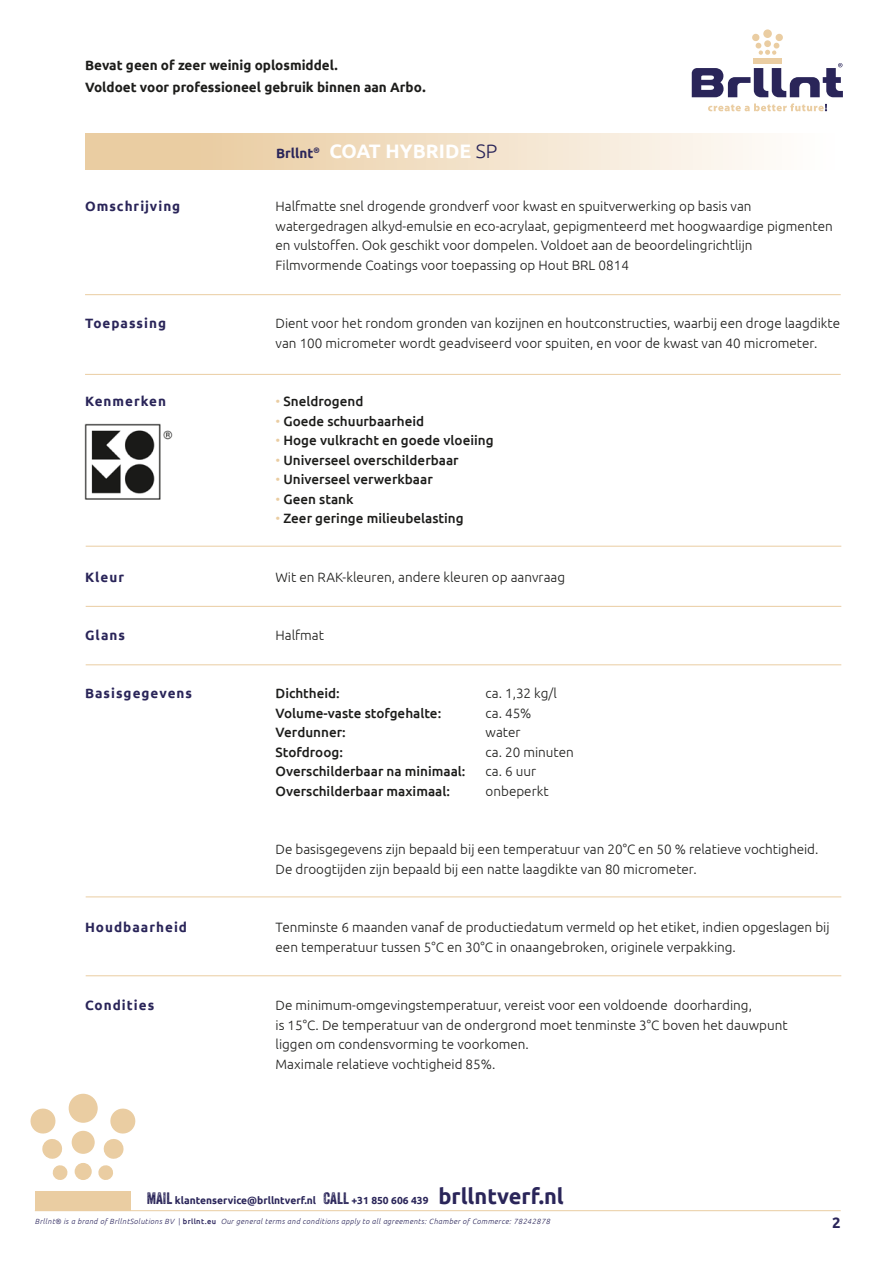
<style>
.page{position:relative;width:893px;height:1263px;background:#fff}
.page>*{position:absolute;margin:0;border:0;box-sizing:border-box;transform-origin:0 0}
.t1{font:700 19.5px "Ubuntu";color:#fff}
.t2{font:700 15px "Ubuntu";color:#2a2559}
.t3{font:300 13.5px/19.5px "Ubuntu";color:#1d1d1b}
.t4{font:500 13.5px "Ubuntu";color:#1d1d1b}
.t5{font:700 13.5px/21.6px "Ubuntu";color:#1d1d1b}
.t6{font:700 13.5px "Ubuntu";letter-spacing:.075em;color:#2a2559}
.t7{font:700 10.2px "Ubuntu";color:#2a2559}
.t8{font:italic 300 7.5px "Ubuntu";letter-spacing:.05em;color:#2a2559}
.s1{font-family:"Minion Pro";font-size:18px}
.s2{font-size:13.5px;color:#2a2559}
.s3{font-weight:300;color:#2a2559}
.s4{font-weight:300;color:#eacda2}
.s5{font-family:"Veneer Three";font-weight:400;font-size:16.05px}
.s6{font-size:21.75px}
.s7{color:#2b255d}
.s8{font-style:normal;color:#2b255d}
.s9{font-weight:500;font-style:normal;color:#2b255d}
</style>
<div class="page">
<hr style="left:35px;top:1210px;width:806px;height:1px;background:#eacda2">
<div style="left:85px;top:134px;width:756px;height:35px;background:linear-gradient(to right,#e7c696,#fffefe)"></div>
<div style="left:35px;top:1190px;width:96px;height:20px;background:#eacda2"></div>
<div style="left:75px;top:1163px;width:17px;height:17px;background:#eacda2;border-radius:50%"></div>
<div style="left:72px;top:1131px;width:23px;height:23px;background:#eacda2;border-radius:50%"></div>
<div style="left:69px;top:1094px;width:29px;height:29px;background:#eacda2;border-radius:50%"></div>
<svg style="left:97px;top:1107px;width:39px;height:73px"></svg>
<svg style="left:30px;top:1108px;width:38px;height:72px"></svg>
<svg style="left:708px;top:103px;width:119px;height:8px"></svg>
<div style="left:754px;top:58px;width:28px;height:6px;background:#eacda2"></div>
<div style="left:763px;top:29px;width:9px;height:9px;background:#eacda2;border-radius:50%"></div>
<svg style="left:752px;top:33px;width:31px;height:22px"></svg>
<svg style="left:692px;top:63px;width:151px;height:34px"></svg>
<hr style="left:85px;top:294px;width:756px;height:1px;background:#eacda2">
<hr style="left:85px;top:374px;width:756px;height:1px;background:#eacda2">
<hr style="left:86px;top:975px;width:755px;height:1px;background:#eacda2">
<hr style="left:86px;top:896px;width:755px;height:1px;background:#eacda2">
<hr style="left:86px;top:606px;width:755px;height:1px;background:#eacda2">
<hr style="left:86px;top:664px;width:755px;height:1px;background:#eacda2">
<hr style="left:86px;top:546px;width:755px;height:1px;background:#eacda2">
<img style="left:84px;top:423px;width:89px;height:77px">
<p class="t5" style="left:85px;top:55px;width:343px">Bevat geen of zeer weinig oplosmiddel.<br>Voldoet voor professioneel gebruik binnen aan Arbo<span class="s1">.</span></p>
<h1 class="t1" style="left:276px;top:139px;width:223px"><span class="s2">Brllnt</span><sup>®</sup> COAT HYBRIDE <span class="s3">SP</span></h1>
<p class="t6" style="left:85px;top:198px;width:97px">Omschrijving</p>
<p class="t3" style="left:276px;top:196px;width:559px">Halfmatte snel drogende grondverf voor kwast en spuitverwerking op basis van watergedragen alkyd-emulsie en eco-acrylaat, gepigmenteerd met hoogwaardige pigmenten en vulstoffen. Ook geschikt voor dompelen. Voldoet aan de beoordelingrichtlijn Filmvormende Coatings voor toepassing op Hout BRL 0814</p>
<p class="t6" style="left:85px;top:315px;width:83px">Toepassing</p>
<p class="t3" style="left:276px;top:313px;width:566px">Dient voor het rondom gronden van kozijnen en houtconstructies, waarbij een droge laagdikte van 100 micrometer wordt geadviseerd voor spuiten, en voor de kwast van 40 micrometer.</p>
<p class="t6" style="left:85px;top:393px;width:83px">Kenmerken</p>
<p class="t4" style="left:276px;top:393px;width:89px"><span class="s4">•</span> Sneldrogend</p>
<p class="t4" style="left:276px;top:412px;width:150px"><span class="s4">•</span> Goede schuurbaarheid</p>
<p class="t4" style="left:276px;top:432px;width:220px"><span class="s4">•</span> Hoge vulkracht en goede vloeiing</p>
<p class="t4" style="left:276px;top:451px;width:185px"><span class="s4">•</span> Universeel overschilderbaar</p>
<p class="t4" style="left:276px;top:471px;width:159px"><span class="s4">•</span> Universeel verwerkbaar</p>
<p class="t4" style="left:276px;top:490px;width:79px"><span class="s4">•</span> Geen stank</p>
<p class="t4" style="left:276px;top:510px;width:190px"><span class="s4">•</span> Zeer geringe milieubelasting</p>
<p class="t6" style="left:85px;top:568px;width:41px">Kleur</p>
<p class="t3" style="left:276px;top:567px;width:291px">Wit en RAK-kleuren, andere kleuren op aanvraag</p>
<p class="t6" style="left:85px;top:627px;width:41px">Glans</p>
<p class="t3" style="left:276px;top:625px;width:50px">Halfmat</p>
<p class="t6" style="left:85px;top:685px;width:109px">Basisgegevens</p>
<p class="t4" style="left:276px;top:685px;width:66px">Dichtheid:</p>
<p class="t3" style="left:486px;top:683px;width:73px">ca. 1,32 kg/l</p>
<p class="t4" style="left:276px;top:705px;width:167px">Volume-vaste stofgehalte:</p>
<p class="t3" style="left:486px;top:703px;width:47px">ca. 45%</p>
<p class="t4" style="left:276px;top:724px;width:72px">Verdunner:</p>
<p class="t3" style="left:486px;top:722px;width:37px">water</p>
<p class="t4" style="left:276px;top:744px;width:69px">Stofdroog:</p>
<p class="t3" style="left:486px;top:742px;width:90px">ca. 20 minuten</p>
<p class="t4" style="left:276px;top:763px;width:191px">Overschilderbaar na minimaal:</p>
<p class="t3" style="left:486px;top:761px;width:52px">ca. 6 uur</p>
<p class="t4" style="left:276px;top:783px;width:176px">Overschilderbaar maximaal:</p>
<p class="t3" style="left:486px;top:781px;width:65px">onbeperkt</p>
<p class="t3" style="left:276px;top:839px;width:544px">De basisgegevens zijn bepaald bij een temperatuur van 20°C en 50 % relatieve vochtigheid.<br>De droogtijden zijn bepaald bij een natte laagdikte van 80 micrometer.</p>
<p class="t6" style="left:85px;top:919px;width:104px">Houdbaarheid</p>
<p class="t3" style="left:276px;top:917px;width:556px">Tenminste 6 maanden vanaf de productiedatum vermeld op het etiket, indien opgeslagen bij een temperatuur tussen 5°C en 30°C in onaangebroken, originele verpakking.</p>
<p class="t6" style="left:85px;top:997px;width:71px">Condities</p>
<p class="t3" style="left:276px;top:995px;width:514px">De minimum-omgevingstemperatuur, vereist voor een voldoende doorharding,<br>is 15°C. De temperatuur van de ondergrond moet tenminste 3°C boven het dauwpunt liggen om condensvorming te voorkomen.<br>Maximale relatieve vochtigheid 85%.</p>
<p class="t7" style="left:147px;top:1194px;width:419px"><span class="s5">MAIL</span> klantenservice@brllntverf.nl <span class="s5">CALL</span> +31 850 606 439 <span class="s6">brllntverf.nl</span></p>
<p class="t8" style="left:35px;top:1216px;width:517px"><span class="s7">Brllnt® is a brand of BrllntSolutions BV</span> <span class="s8">|</span> <span class="s9">brllnt.eu</span> Our general terms and conditions apply to all agreements: Chamber of Commerce: 78242878</p>
<p class="t2" style="left:832px;top:1213px;width:10px">2</p>
</div>
